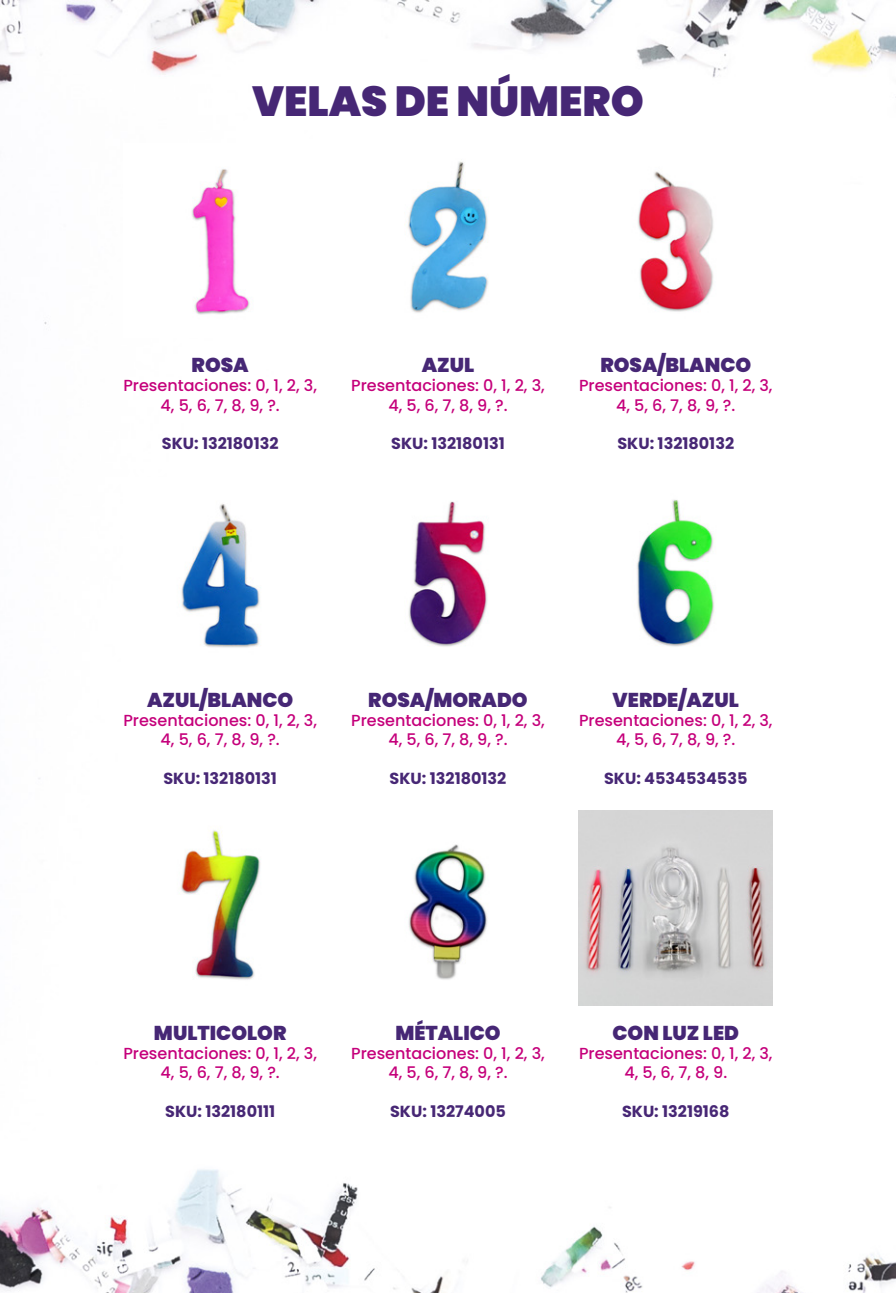
<style>
.page{position:relative;width:896px;height:1293px;background:#fff}
.page>*{position:absolute;margin:0;border:0;box-sizing:border-box;transform-origin:0 0}
.t1{font:900 42px "Poppins";color:#462775}
.t2{font:900 20px "Poppins";color:#462775}
.t3{font:500 16px/19.2px "Poppins";color:#c5007b;text-align:center}
.t4{font:700 16px "Poppins";color:#472775}
</style>
<div class="page">
<img style="left:0;top:0;width:896px;height:1292px">
<img style="left:123px;top:143px;width:194px;height:194px">
<img style="left:351px;top:143px;width:194px;height:194px">
<img style="left:578px;top:143px;width:195px;height:194px">
<img style="left:123px;top:477px;width:194px;height:195px">
<img style="left:351px;top:477px;width:194px;height:195px">
<img style="left:578px;top:477px;width:195px;height:195px">
<img style="left:123px;top:810px;width:194px;height:194px">
<img style="left:351px;top:810px;width:194px;height:194px">
<img style="left:578px;top:810px;width:195px;height:194px">
<p class="t1" style="left:252px;top:77px;width:393px">VELAS DE NÚMERO</p>
<p class="t2" style="left:192px;top:353px;width:59px">ROSA</p>
<p class="t3" style="left:123px;top:376px;width:195px">Presentaciones: 0, 1, 2, 3,<br>4, 5, 6, 7, 8, 9, ?.</p>
<p class="t4" style="left:162px;top:434px;width:118px">SKU: 132180132</p>
<p class="t2" style="left:422px;top:353px;width:54px">AZUL</p>
<p class="t3" style="left:351px;top:376px;width:195px">Presentaciones: 0, 1, 2, 3,<br>4, 5, 6, 7, 8, 9, ?.</p>
<p class="t4" style="left:391px;top:434px;width:115px">SKU: 132180131</p>
<p class="t2" style="left:600px;top:353px;width:152px">ROSA/BLANCO</p>
<p class="t3" style="left:579px;top:376px;width:195px">Presentaciones: 0, 1, 2, 3,<br>4, 5, 6, 7, 8, 9, ?.</p>
<p class="t4" style="left:617px;top:434px;width:118px">SKU: 132180132</p>
<p class="t2" style="left:147px;top:688px;width:148px">AZUL/BLANCO</p>
<p class="t3" style="left:123px;top:711px;width:195px">Presentaciones: 0, 1, 2, 3,<br>4, 5, 6, 7, 8, 9, ?.</p>
<p class="t4" style="left:163px;top:768px;width:115px">SKU: 132180131</p>
<p class="t2" style="left:368px;top:688px;width:161px">ROSA/MORADO</p>
<p class="t3" style="left:351px;top:711px;width:195px">Presentaciones: 0, 1, 2, 3,</p>
<p class="t3" style="left:388px;top:730px;width:121px">4, 5, 6, 7, 8, 9, ?.</p>
<p class="t4" style="left:390px;top:768px;width:118px">SKU: 132180132</p>
<p class="t2" style="left:612px;top:688px;width:128px">VERDE/AZUL</p>
<p class="t3" style="left:579px;top:711px;width:195px">Presentaciones: 0, 1, 2, 3,<br>4, 5, 6, 7, 8, 9, ?.</p>
<p class="t4" style="left:604px;top:768px;width:145px">SKU: 4534534535</p>
<p class="t2" style="left:154px;top:1020px;width:134px">MULTICOLOR</p>
<p class="t3" style="left:123px;top:1043px;width:195px">Presentaciones: 0, 1, 2, 3,<br>4, 5, 6, 7, 8, 9, ?.</p>
<p class="t4" style="left:165px;top:1101px;width:111px">SKU: 132180111</p>
<p class="t2" style="left:395px;top:1020px;width:107px">MÉTALICO</p>
<p class="t3" style="left:351px;top:1043px;width:195px">Presentaciones: 0, 1, 2, 3,<br>4, 5, 6, 7, 8, 9, ?.</p>
<p class="t4" style="left:390px;top:1101px;width:117px">SKU: 13274005</p>
<p class="t2" style="left:612px;top:1020px;width:128px">CON LUZ LED</p>
<p class="t3" style="left:579px;top:1043px;width:195px">Presentaciones: 0, 1, 2, 3,<br>4, 5, 6, 7, 8, 9.</p>
<p class="t4" style="left:622px;top:1101px;width:109px">SKU: 13219168</p>
</div>
